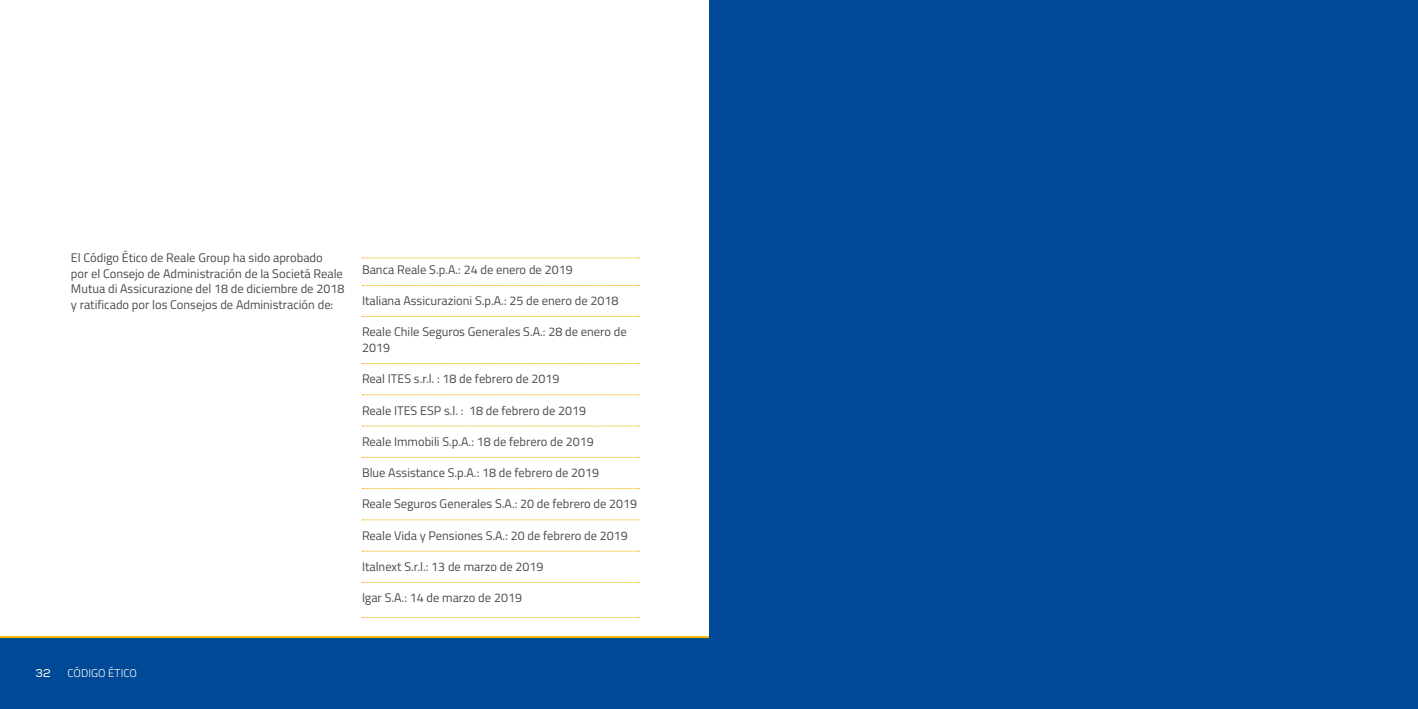
<style>
.page{position:relative;width:1418px;height:709px;background:#fff}
.page>*{position:absolute;margin:0;border:0;box-sizing:border-box;transform-origin:0 0}
.t1{font:12.5px/15.6px "Titillium";color:#4a4a49}
.t2{font:300 11.25px "Titillium";letter-spacing:.01em;color:#fff}
.t3{font:11.25px "Nexa";color:#fff}
</style>
<div class="page">
<div style="left:0;top:638px;width:1417px;height:71px;background:#004996"></div>
<hr style="left:0;top:636px;width:1417px;height:2px;background:#f0b600">
<div style="left:709px;top:0;width:708px;height:709px;background:#004996"></div>
<svg style="left:362px;top:257px;width:277px;height:1px"></svg>
<svg style="left:362px;top:285px;width:277px;height:1px"></svg>
<svg style="left:362px;top:316px;width:277px;height:1px"></svg>
<svg style="left:362px;top:363px;width:277px;height:1px"></svg>
<svg style="left:362px;top:394px;width:277px;height:1px"></svg>
<svg style="left:362px;top:426px;width:277px;height:1px"></svg>
<svg style="left:362px;top:457px;width:277px;height:1px"></svg>
<svg style="left:362px;top:488px;width:277px;height:1px"></svg>
<svg style="left:362px;top:519px;width:277px;height:1px"></svg>
<svg style="left:362px;top:551px;width:277px;height:1px"></svg>
<svg style="left:362px;top:582px;width:277px;height:1px"></svg>
<svg style="left:362px;top:617px;width:277px;height:1px"></svg>
<p class="t1" style="left:71px;top:249px;width:275px">El Código Ético de Reale Group ha sido aprobado<br>por el Consejo de Administración de la Societá Reale Mutua di Assicurazione del 18 de diciembre de 2018 y ratificado por los Consejos de Administración de:</p>
<p class="t1" style="left:362px;top:261px;width:212px">Banca Reale S.p.A.: 24 de enero de 2019</p>
<p class="t1" style="left:362px;top:292px;width:258px">Italiana Assicurazioni S.p.A.: 25 de enero de 2018</p>
<p class="t1" style="left:362px;top:323px;width:266px">Reale Chile Seguros Generales S.A.: 28 de enero de<br>2019</p>
<p class="t1" style="left:362px;top:370px;width:199px">Real ITES s.r.l. : 18 de febrero de 2019</p>
<p class="t1" style="left:362px;top:402px;width:226px">Reale ITES ESP s.l. : 18 de febrero de 2019</p>
<p class="t1" style="left:362px;top:433px;width:233px">Reale Immobili S.p.A.: 18 de febrero de 2019</p>
<p class="t1" style="left:362px;top:464px;width:239px">Blue Assistance S.p.A.: 18 de febrero de 2019</p>
<p class="t1" style="left:362px;top:495px;width:277px">Reale Seguros Generales S.A.: 20 de febrero de 2019</p>
<p class="t1" style="left:362px;top:527px;width:267px">Reale Vida y Pensiones S.A.: 20 de febrero de 2019</p>
<p class="t1" style="left:362px;top:558px;width:183px">Italnext S.r.l.: 13 de marzo de 2019</p>
<p class="t1" style="left:362px;top:589px;width:161px">Igar S.A.: 14 de marzo de 2019</p>
<p class="t3" style="left:35px;top:666px;width:17px">32</p>
<p class="t2" style="left:67px;top:664px;width:71px">CÓDIGO ÉTICO</p>
</div>
